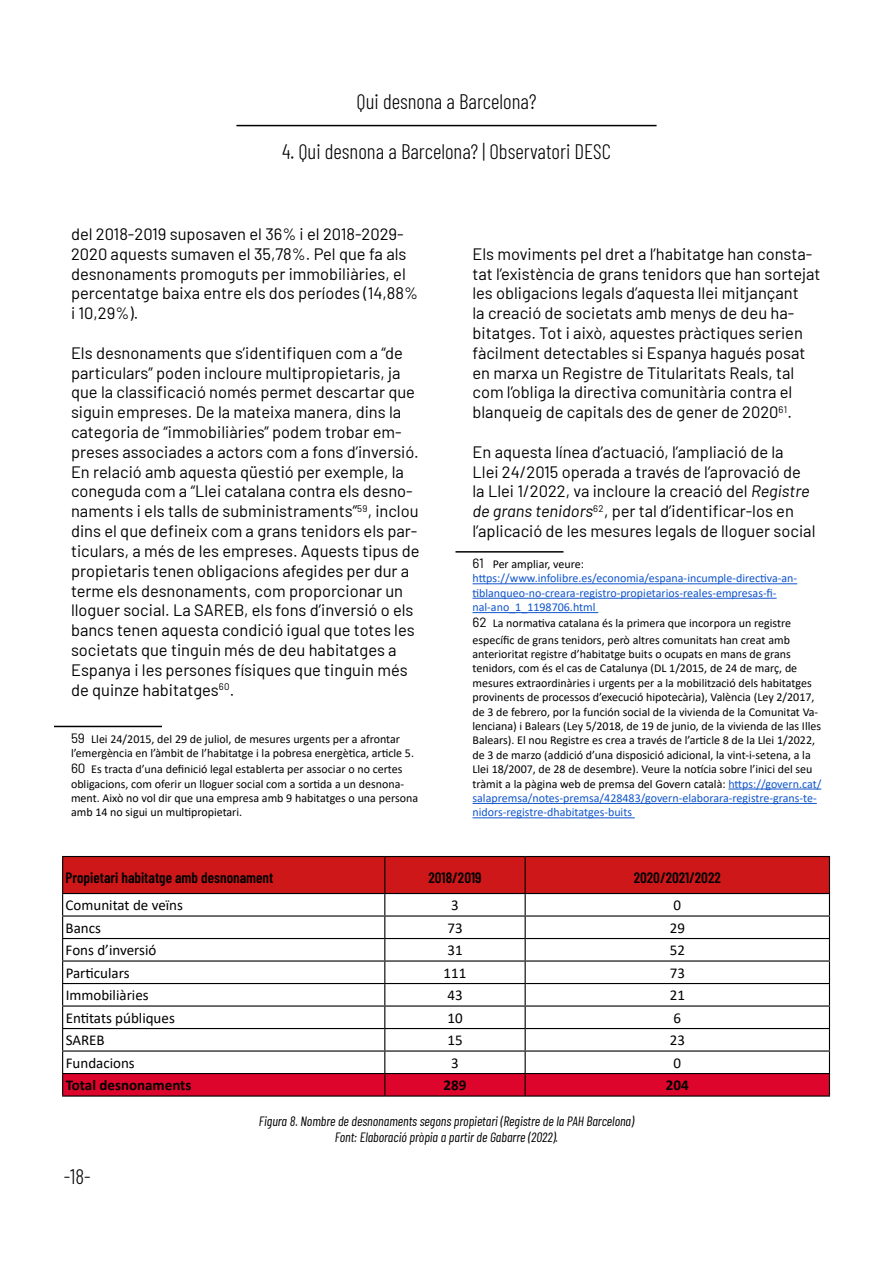
<style>
.page{position:relative;width:893px;height:1263px;background:#fff}
.page>*{position:absolute;margin:0;border:0;box-sizing:border-box;transform-origin:0 0}
.t1{font:300 21px "Barlow Condensed";color:#000}
.t2{font:16.5px/19.8px "Barlow";color:#000}
.t3{font:15px "Calibri";color:#000}
.t4{font:600 15px "Barlow Condensed";color:#000}
.t5{font:700 15px "Calibri";color:#000}
.t6{font:italic 13.5px/16.2px "Barlow Condensed";color:#000;text-align:center}
.t7{font:12px/14.4px "Calibri";color:#000}
.t8{font:12px/14.4px "Calibri";color:#15c}
.s1{font-family:"Barlow";font-size:13.5px}
.s2{font-style:italic}
.s3{font-family:"Barlow";font-size:13.5px;color:#000}
.s4{color:#000}
.s5{color:#15c}
</style>
<div class="page">
<hr style="left:236px;top:125px;width:421px;height:1px;background:#000">
<hr style="left:54px;top:726px;width:108px;height:1px;background:#000">
<hr style="left:455px;top:551px;width:108px;height:2px;background:#000">
<hr style="left:472px;top:583px;width:325px;height:1px;background:#15c">
<hr style="left:472px;top:598px;width:305px;height:1px;background:#15c">
<hr style="left:472px;top:612px;width:126px;height:1px;background:#15c">
<hr style="left:728px;top:789px;width:93px;height:1px;background:#15c">
<hr style="left:472px;top:803px;width:345px;height:1px;background:#15c">
<hr style="left:472px;top:817px;width:163px;height:1px;background:#15c">
<svg style="left:62px;top:856px;width:768px;height:240px"></svg>
<p class="t1" style="left:356px;top:87px;width:181px">Qui desnona a Barcelona?</p>
<p class="t1" style="left:282px;top:137px;width:330px">4. Qui desnona a Barcelona? | Observatori DESC</p>
<p class="t2" style="left:71px;top:223px;width:349px">del 2018-2019 suposaven el 36% i el 2018-2029- 2020 aquests sumaven el 35,78%. Pel que fa als desnonaments promoguts per immobiliàries, el percentatge baixa entre els dos períodes (14,88% i 10,29%).</p>
<p class="t2" style="left:71px;top:342px;width:350px">Els desnonaments que s’identifiquen com a “de particulars” poden incloure multipropietaris, ja que la classificació només permet descartar que siguin empreses. De la mateixa manera, dins la categoria de “immobiliàries” podem trobar em&shy;preses associades a actors com a fons d’inversió.<br>En relació amb aquesta qüestió per exemple, la coneguda com a “Llei catalana contra els desno&shy;naments i els talls de subministraments”<sup>59</sup>, inclou dins el que defineix com a grans tenidors els par&shy;ticulars, a més de les empreses. Aquests tipus de propietaris tenen obligacions afegides per dur a terme els desnonaments, com proporcionar un lloguer social. La SAREB, els fons d’inversió o els bancs tenen aquesta condició igual que totes les societats que tinguin més de deu habitatges a Espanya i les persones físiques que tinguin més de quinze habitatges<sup>60</sup>.</p>
<p class="t7" style="left:71px;top:731px;width:345px"><span class="s1">59</span> Llei 24/2015, del 29 de juliol, de mesures urgents per a afrontar l’emergència en l’àmbit de l’habitatge i la pobresa energètica, article 5.</p>
<p class="t7" style="left:71px;top:762px;width:349px"><span class="s1">60</span> Es tracta d’una definició legal establerta per associar o no certes obligacions, com oferir un lloguer social com a sortida a un desnona&shy;ment. Això no vol dir que una empresa amb 9 habitatges o una persona amb 14 no sigui un multipropietari.</p>
<p class="t2" style="left:472px;top:243px;width:350px">Els moviments pel dret a l’habitatge han consta&shy;tat l’existència de grans tenidors que han sortejat les obligacions legals d’aquesta llei mitjançant<br>la creació de societats amb menys de deu ha&shy;bitatges. Tot i això, aquestes pràctiques serien fàcilment detectables si Espanya hagués posat en marxa un Registre de Titularitats Reals, tal com l’obliga la directiva comunitària contra el blanqueig de capitals des de gener de 2020<sup>61</sup>.</p>
<p class="t2" style="left:472px;top:441px;width:344px">En aquesta línea d’actuació, l’ampliació de la<br>Llei 24/2015 operada a través de l’aprovació de la Llei 1/2022, va incloure la creació del <span class="s2">Registre de grans tenidors</span><sup>62</sup>, per tal d’identificar-los en l’aplicació de les mesures legals de lloguer social</p>
<p class="t8" style="left:472px;top:556px;width:326px"><span class="s3">61</span> <span class="s4">Per ampliar, veure: </span>https://www.infolibre.es/economia/espana-incumple-directiva-an&shy;tiblanqueo-no-creara-registro-propietarios-reales-empresas-fi&shy;nal-ano_1_1198706.html</p>
<p class="t7" style="left:472px;top:615px;width:320px;line-height:16.2px"><span class="s1">62</span> La normativa catalana és la primera que incorpora un registre específic de grans tenidors, però altres comunitats han creat amb</p>
<p class="t7" style="left:472px;top:646px;width:350px">anterioritat registre d’habitatge buits o ocupats en mans de grans tenidors, com és el cas de Catalunya (DL 1/2015, de 24 de març, de mesures extraordinàries i urgents per a la mobilització dels habitatges provinents de processos d’execució hipotecària), València (Ley 2/2017, de 3 de febrero, por la función social de la vivienda de la Comunitat Va&shy;lenciana) i Balears (Ley 5/2018, de 19 de junio, de la vivienda de las Illes Balears). El nou Registre es crea a través de l’article 8 de la Llei 1/2022, de 3 de marzo (addició d’una disposició adicional, la vint-i-setena, a la Llei 18/2007, de 28 de desembre). Veure la notícia sobre l’inici del seu tràmit a la pàgina web de premsa del Govern català: <span class="s5">https://govern.cat/ salapremsa/notes-premsa/428483/govern-elaborara-registre-grans-te&shy;nidors-registre-dhabitatges-buits</span></p>
<p class="t4" style="left:66px;top:866px;width:209px">Propietari habitatge amb desnonament</p>
<p class="t4" style="left:428px;top:866px;width:55px">2018/2019</p>
<p class="t4" style="left:634px;top:866px;width:88px">2020/2021/2022</p>
<p class="t3" style="left:66px;top:895px;width:119px">Comunitat de veïns</p>
<p class="t3" style="left:451px;top:895px;width:9px">3</p>
<p class="t3" style="left:673px;top:895px;width:9px">0</p>
<p class="t3" style="left:66px;top:917px;width:37px">Bancs</p>
<p class="t3" style="left:447px;top:917px;width:17px">73</p>
<p class="t3" style="left:670px;top:917px;width:17px">29</p>
<p class="t3" style="left:66px;top:940px;width:92px">Fons d’inversió</p>
<p class="t3" style="left:447px;top:940px;width:17px">31</p>
<p class="t3" style="left:670px;top:940px;width:17px">52</p>
<p class="t3" style="left:66px;top:962px;width:65px">Particulars</p>
<p class="t3" style="left:444px;top:962px;width:24px">111</p>
<p class="t3" style="left:670px;top:962px;width:17px">73</p>
<p class="t3" style="left:66px;top:985px;width:85px">Immobiliàries</p>
<p class="t3" style="left:447px;top:985px;width:17px">43</p>
<p class="t3" style="left:670px;top:985px;width:17px">21</p>
<p class="t3" style="left:66px;top:1007px;width:111px">Entitats públiques</p>
<p class="t3" style="left:447px;top:1007px;width:17px">10</p>
<p class="t3" style="left:674px;top:1007px;width:9px">6</p>
<p class="t3" style="left:66px;top:1030px;width:41px">SAREB</p>
<p class="t3" style="left:447px;top:1030px;width:17px">15</p>
<p class="t3" style="left:670px;top:1030px;width:17px">23</p>
<p class="t3" style="left:66px;top:1052px;width:71px">Fundacions</p>
<p class="t3" style="left:451px;top:1052px;width:9px">3</p>
<p class="t3" style="left:674px;top:1052px;width:9px">0</p>
<p class="t5" style="left:66px;top:1075px;width:127px">Total desnonaments</p>
<p class="t5" style="left:444px;top:1075px;width:24px">289</p>
<p class="t5" style="left:666px;top:1075px;width:24px">204</p>
<p class="t6" style="left:259px;top:1112px;width:377px">Figura 8. Nombre de desnonaments segons propietari (Registre de la PAH Barcelona)<br>Font: Elaboració pròpia a partir de Gabarre (2022).</p>
<p class="t1" style="left:64px;top:1162px;width:28px">-18-</p>
</div>
